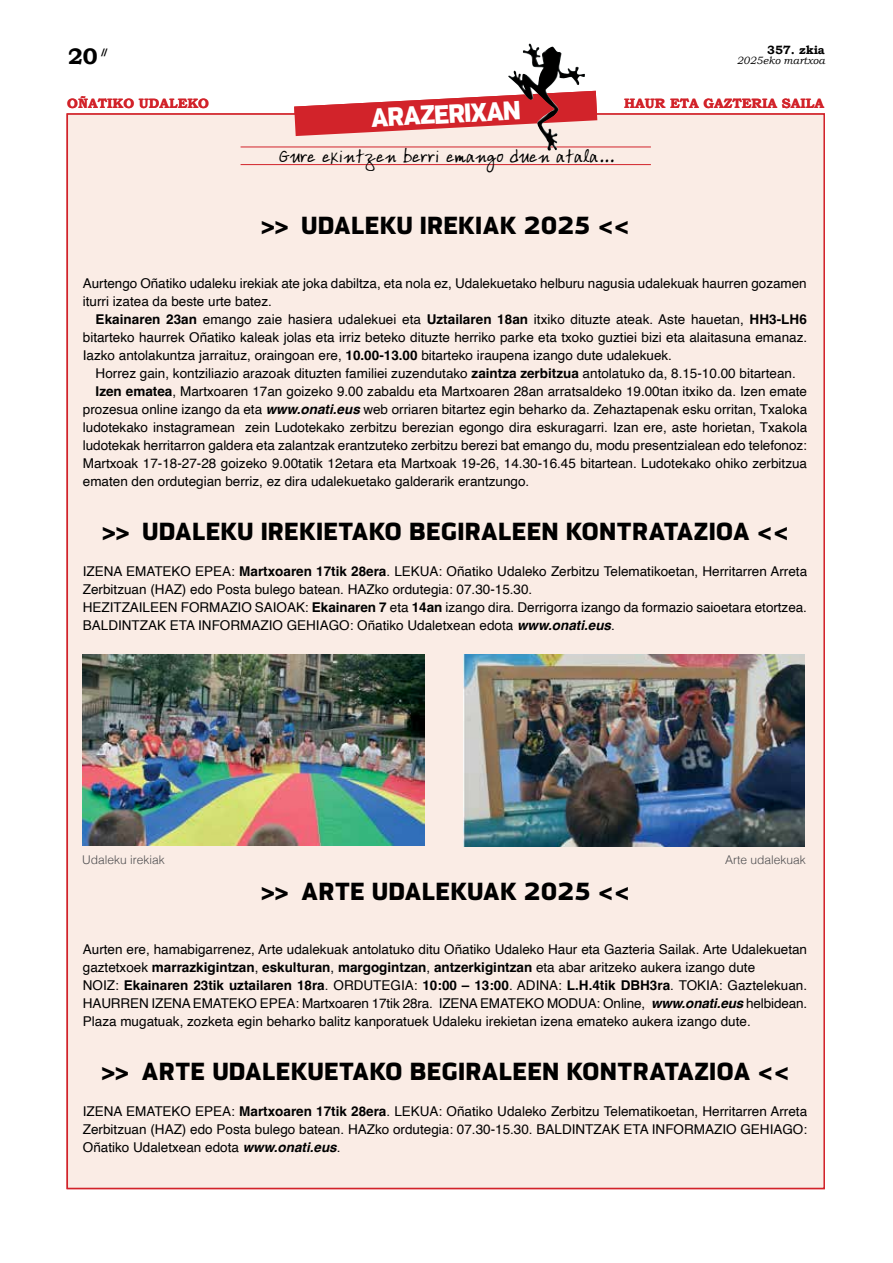
<style>
.page{position:relative;width:893px;height:1263px;background:#fff}
.page>*{position:absolute;margin:0;border:0;box-sizing:border-box;transform-origin:0 0}
.t1{font:800 25.5px "Sommet";color:#fff}
.t2{font:800 24px "Sommet";letter-spacing:.06em;color:#000}
.t3{font:700 22.5px "Bookman Old Style";color:#000}
.t4{font:18px "Ardleys Hand";color:#000}
.t5{font:13.5px/18px "Helvetica";color:#000}
.t6{font:700 13.5px "Bookman Old Style";color:#d2232a}
.t7{font:300 12px "Helvetica";color:#4d4d4f}
.t8{font:700 12px "Bookman Old Style";color:#000}
.t9{font:italic 10.5px "Bookman Old Style";color:#000}
.t10{font:700 9px "Bookman Old Style";color:#000}
.s1{font-weight:700}
.s2{font-weight:700;font-style:italic}
</style>
<div class="page">
<div style="left:67px;top:113px;width:758px;height:1076px;background:#faece5;border:2px solid #d2232a"></div>
<svg style="left:294px;top:91px;width:303px;height:45px"></svg>
<hr style="left:241px;top:164px;width:410px;height:1px;background:#d2232a">
<hr style="left:241px;top:147px;width:410px;height:1px;background:#d2232a">
<img style="left:83px;top:654px;width:341px;height:191px">
<img style="left:463px;top:654px;width:341px;height:192px">
<img style="left:508px;top:43px;width:77px;height:108px">
<h3 class="t3" style="left:68px;top:40px;width:31px">20</h3>
<p class="t10" style="left:101px;top:45px;width:10px">//</p>
<p class="t8" style="left:767px;top:41px;width:59px">357. zkia</p>
<p class="t9" style="left:737px;top:53px;width:90px">2025eko martxoa</p>
<p class="t6" style="left:67px;top:94px;width:143px">OÑATIKO UDALEKO</p>
<p class="t6" style="left:624px;top:94px;width:202px">HAUR ETA GAZTERIA SAILA</p>
<h3 class="t4" style="left:278px;top:145px;width:337px">Gure ekintzen berri emango duen atala...</h3>
<h1 class="t1" style="left:370px;top:101px;width:151px;rotate:-3deg">ARAZERIXAN</h1>
<h2 class="t2" style="left:261px;top:209px;width:370px">&gt;&gt; UDALEKU IREKIAK 2025 &lt;&lt;</h2>
<p class="t5" style="left:83px;top:275px;width:725px">Aurtengo Oñatiko udaleku irekiak ate joka dabiltza, eta nola ez, Udalekuetako helburu nagusia udalekuak haurren gozamen iturri izatea da beste urte batez.</p>
<p class="t5" style="left:83px;top:311px;width:726px;text-align:justify;text-indent:13px"><span class="s1">Ekainaren 23an</span> emango zaie hasiera udalekuei eta <span class="s1">Uztailaren 18an</span> itxiko dituzte ateak. Aste hauetan, <span class="s1">HH3-LH6 </span>bitarteko haurrek Oñatiko kaleak jolas eta irriz beteko dituzte herriko parke eta txoko guztiei bizi eta alaitasuna emanaz.<br>Iazko antolakuntza jarraituz, oraingoan ere, <span class="s1">10.00-13.00</span> bitarteko iraupena izango dute udalekuek.</p>
<p class="t5" style="left:96px;top:365px;width:702px">Horrez gain, kontziliazio arazoak dituzten familiei zuzendutako <span class="s1">zaintza zerbitzua</span> antolatuko da, 8.15-10.00 bitartean.</p>
<p class="t5" style="left:96px;top:383px;width:713px"><span class="s1">Izen ematea</span>, Martxoaren 17an goizeko 9.00 zabaldu eta Martxoaren 28an arratsaldeko 19.00tan itxiko da. Izen emate</p>
<p class="t5" style="left:83px;top:401px;width:726px">prozesua online izango da eta <span class="s2">www.onati.eus</span> web orriaren bitartez egin beharko da. Zehaztapenak esku orritan, Txaloka</p>
<p class="t5" style="left:83px;top:419px;width:726px">ludotekako instagramean zein Ludotekako zerbitzu berezian egongo dira eskuragarri. Izan ere, aste horietan, Txakola</p>
<p class="t5" style="left:83px;top:437px;width:726px">ludotekak herritarron galdera eta zalantzak erantzuteko zerbitzu berezi bat emango du, modu presentzialean edo telefonoz:</p>
<p class="t5" style="left:83px;top:455px;width:726px">Martxoak 17-18-27-28 goizeko 9.00tatik 12etara eta Martxoak 19-26, 14.30-16.45 bitartean. Ludotekako ohiko zerbitzua</p>
<p class="t5" style="left:83px;top:473px;width:448px">ematen den ordutegian berriz, ez dira udalekuetako galderarik erantzungo.</p>
<h2 class="t2" style="left:102px;top:515px;width:688px">&gt;&gt; UDALEKU IREKIETAKO BEGIRALEEN KONTRATAZIOA &lt;&lt;</h2>
<p class="t5" style="left:83px;top:563px;width:726px">IZENA EMATEKO EPEA: <span class="s1">Martxoaren 17tik 28era</span>. LEKUA: Oñatiko Udaleko Zerbitzu Telematikoetan, Herritarren Arreta Zerbitzuan (HAZ) edo Posta bulego batean. HAZko ordutegia: 07.30-15.30.<br>HEZITZAILEEN FORMAZIO SAIOAK: <span class="s1">Ekainaren 7</span> eta <span class="s1">14an</span> izango dira. Derrigorra izango da formazio saioetara etortzea.<br>BALDINTZAK ETA INFORMAZIO GEHIAGO: Oñatiko Udaletxean edota <span class="s2">www.onati.eus</span>.</p>
<p class="t7" style="left:82px;top:850px;width:84px">Udaleku irekiak</p>
<p class="t7" style="left:725px;top:850px;width:82px">Arte udalekuak</p>
<h2 class="t2" style="left:261px;top:875px;width:370px">&gt;&gt; ARTE UDALEKUAK 2025 &lt;&lt;</h2>
<p class="t5" style="left:83px;top:941px;width:726px">Aurten ere, hamabigarrenez, Arte udalekuak antolatuko ditu Oñatiko Udaleko Haur eta Gazteria Sailak. Arte Udalekuetan gaztetxoek <span class="s1">marrazkigintzan</span>, <span class="s1">eskulturan</span>, <span class="s1">margogintzan</span>, <span class="s1">antzerkigintzan</span> eta abar aritzeko aukera izango dute<br>NOIZ: <span class="s1">Ekainaren 23tik uztailaren 18ra</span>. ORDUTEGIA: <span class="s1">10:00 – 13:00</span>. ADINA: <span class="s1">L.H.4tik DBH3ra</span>. TOKIA: Gaztelekuan.<br>HAURREN IZENA EMATEKO EPEA: Martxoaren 17tik 28ra. IZENA EMATEKO MODUA: Online, <span class="s2">www.onati.eus</span> helbidean.<br>Plaza mugatuak, zozketa egin beharko balitz kanporatuek Udaleku irekietan izena emateko aukera izango dute.</p>
<h2 class="t2" style="left:101px;top:1055px;width:689px">&gt;&gt; ARTE UDALEKUETAKO BEGIRALEEN KONTRATAZIOA &lt;&lt;</h2>
<p class="t5" style="left:83px;top:1103px;width:726px;text-align:justify">IZENA EMATEKO EPEA: <span class="s1">Martxoaren 17tik 28era</span>. LEKUA: Oñatiko Udaleko Zerbitzu Telematikoetan, Herritarren Arreta Zerbitzuan (HAZ) edo Posta bulego batean. HAZko ordutegia: 07.30-15.30. BALDINTZAK ETA INFORMAZIO GEHIAGO:<br>Oñatiko Udaletxean edota <span class="s2">www.onati.eus</span>.</p>
</div>
